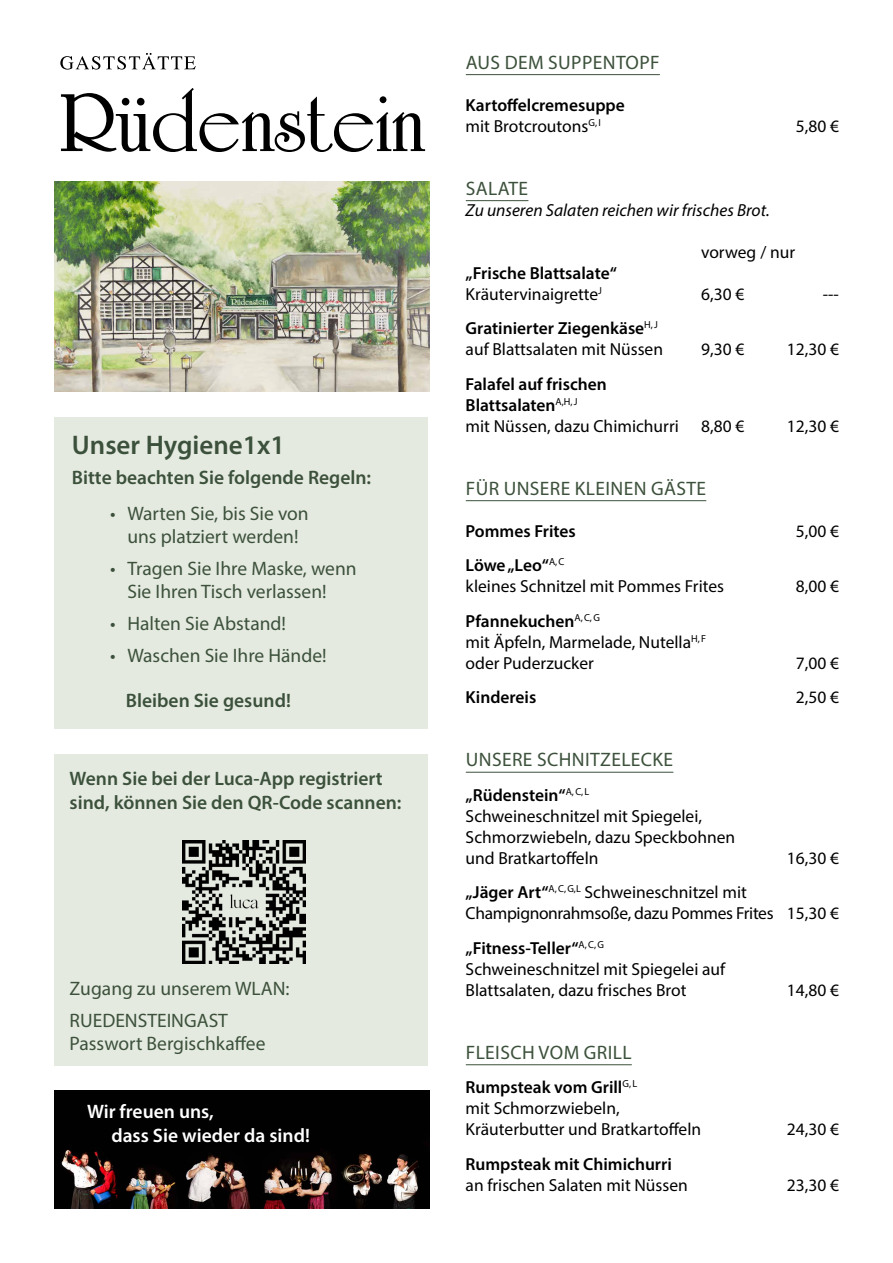
<style>
.page{position:relative;width:893px;height:1263px;background:#fff}
.page>*{position:absolute;margin:0;border:0;box-sizing:border-box;transform-origin:0 0}
.t1{font:600 27px "Myriad Pro";color:#3c513b}
.t2{font:19.5px/23.4px "Myriad Pro";color:#3c513b}
.t3{font:600 19.5px/23.4px "Myriad Pro";color:#3c513b}
.t4{font:19.5px "Myriad Pro";letter-spacing:.02em;color:#3c513b}
.t5{font:600 19.5px/23.4px "Myriad Pro";color:#fff}
.t6{font:700 18.75px "Helvetica";color:#000}
.t7{font:17.4px/21px "Myriad Pro";color:#000}
.t8{font:600 17.4px/21px "Myriad Pro";color:#000}
.t9{font:17.4px/21px "Myriad Pro";letter-spacing:-.02em;color:#000}
.t10{font:italic 17.4px "Myriad Pro";color:#000}
.s1{font-weight:400}
.s2{font-weight:600}
</style>
<div class="page">
<hr style="left:466px;top:74px;width:194px;height:1px;background:#3c513b">
<hr style="left:466px;top:200px;width:62px;height:1px;background:#3c513b">
<hr style="left:466px;top:500px;width:240px;height:1px;background:#3c513b">
<hr style="left:466px;top:772px;width:207px;height:1px;background:#3c513b">
<hr style="left:466px;top:1064px;width:166px;height:1px;background:#3c513b">
<div style="left:54px;top:417px;width:373px;height:312px;background:#e5eae1"></div>
<svg style="left:60px;top:53px;width:136px;height:17px"></svg>
<svg style="left:61px;top:88px;width:364px;height:64px"></svg>
<img style="left:54px;top:181px;width:375px;height:211px">
<div style="left:54px;top:754px;width:373px;height:311px;background:#e5eae1"></div>
<img style="left:182px;top:840px;width:124px;height:124px">
<img style="left:55px;top:1091px;width:374px;height:118px">
<h1 class="t1" style="left:72px;top:428px;width:215px">Unser Hygiene1x1</h1>
<p class="t3" style="left:72px;top:465px;width:301px">Bitte beachten Sie folgende Regeln:</p>
<p class="t2" style="left:110px;top:501px;width:200px;text-align:center">• Warten Sie, bis Sie von uns platziert werden!</p>
<p class="t2" style="left:127px;top:556px;width:231px;text-indent:-17px">• Tragen Sie Ihre Maske, wenn<br>Sie Ihren Tisch verlassen!</p>
<p class="t2" style="left:110px;top:612px;width:177px">• Halten Sie Abstand!</p>
<p class="t2" style="left:110px;top:644px;width:218px">• Waschen Sie Ihre Hände!</p>
<p class="t3" style="left:126px;top:688px;width:167px">Bleiben Sie gesund!</p>
<p class="t3" style="left:70px;top:767px;width:333px">Wenn Sie bei der Luca-App registriert sind, können Sie den QR-Code scannen:</p>
<p class="t6" style="left:214px;top:793px;width:62px">Garten</p>
<p class="t2" style="left:70px;top:972px;width:221px;line-height:32px">Zugang zu unserem WLAN:<br>RUEDENSTEINGAST</p>
<p class="t2" style="left:70px;top:1032px;width:197px">Passwort Bergischkaffee</p>
<p class="t6" style="left:153px;top:979px;width:184px">Gemeinsam erleben.</p>
<p class="t5" style="left:111px;top:1099px;width:200px;text-indent:-24px">Wir freuen uns,<br>dass Sie wieder da sind!</p>
<p class="t4" style="left:466px;top:50px;width:195px">AUS DEM SUPPENTOPF</p>
<p class="t8" style="left:466px;top:94px;width:161px">Kartoffelcremesuppe <span class="s1">mit Brotcroutons</span><sup>G,</sup> <sup>I</sup></p>
<p class="t7" style="left:796px;top:115px;width:45px">5,80 €</p>
<p class="t2" style="left:466px;top:176px;width:64px">SALATE</p>
<p class="t10" style="left:466px;top:199px;width:306px">Zu unseren Salaten reichen wir frisches Brot.</p>
<p class="t7" style="left:701px;top:241px;width:95px">vorweg / nur</p>
<p class="t8" style="left:466px;top:262px;width:153px">„Frische Blattsalate“<br><span class="s1">Kräutervinaigrette</span><sup>J</sup></p>
<p class="t7" style="left:701px;top:283px;width:45px">6,30 €</p>
<p class="t7" style="left:823px;top:283px;width:18px">---</p>
<p class="t7" style="left:466px;top:318px;width:199px"><span class="s2">Gratinierter Ziegenkäse</span><sup>H,J </sup>auf Blattsalaten mit Nüssen</p>
<p class="t8" style="left:466px;top:373px;width:215px">Falafel auf frischen<br>Blattsalaten<sup>A,H,J<br></sup><span class="s1">mit Nüssen, dazu Chimichurri</span></p>
<p class="t7" style="left:701px;top:339px;width:45px">9,30 €</p>
<p class="t7" style="left:787px;top:339px;width:54px">12,30 €</p>
<p class="t7" style="left:701px;top:415px;width:45px">8,80 €</p>
<p class="t7" style="left:787px;top:415px;width:54px">12,30 €</p>
<p class="t4" style="left:466px;top:476px;width:242px">FÜR UNSERE KLEINEN GÄSTE</p>
<p class="t8" style="left:466px;top:520px;width:112px">Pommes Frites</p>
<p class="t7" style="left:796px;top:520px;width:45px">5,00 €</p>
<p class="t7" style="left:466px;top:555px;width:260px"><span class="s2">Löwe „Leo“</span><sup>A,C<br></sup>kleines Schnitzel mit Pommes Frites</p>
<p class="t7" style="left:796px;top:576px;width:45px">8,00 €</p>
<p class="t7" style="left:466px;top:610px;width:242px"><span class="s2">Pfannekuchen</span><sup>A,C,G<br></sup>mit Äpfeln, Marmelade, Nutella<sup>H,</sup> <sup>F </sup>oder Puderzucker</p>
<p class="t7" style="left:796px;top:652px;width:45px">7,00 €</p>
<p class="t8" style="left:466px;top:686px;width:72px">Kindereis</p>
<p class="t7" style="left:796px;top:687px;width:45px">2,50 €</p>
<p class="t4" style="left:466px;top:748px;width:209px">UNSERE SCHNITZELECKE</p>
<p class="t7" style="left:466px;top:784px;width:271px"><span class="s2">„Rüdenstein“</span><sup>A,C,</sup> <sup>L<br></sup>Schweineschnitzel mit Spiegelei,<br>Schmorzwiebeln, dazu Speckbohnen und Bratkartoffeln</p>
<p class="t7" style="left:787px;top:847px;width:54px">16,30 €</p>
<p class="t9" style="left:466px;top:882px;width:375px"><span class="s2">„Jäger Art“</span><sup>A,C,G,L</sup> Schweineschnitzel mit<br>Champignonrahmsoße, dazu Pommes Frites 15,30 €</p>
<p class="t7" style="left:466px;top:937px;width:261px"><span class="s2">„Fitness-Teller“</span><sup>A,C,G<br></sup>Schweineschnitzel mit Spiegelei auf<br>Blattsalaten, dazu frisches Brot</p>
<p class="t7" style="left:787px;top:979px;width:54px">14,80 €</p>
<p class="t4" style="left:466px;top:1040px;width:167px">FLEISCH VOM GRILL</p>
<p class="t7" style="left:466px;top:1077px;width:237px"><span class="s2">Rumpsteak vom Grill</span><sup>G,</sup> <sup>L<br></sup>mit Schmorzwiebeln,<br>Kräuterbutter und Bratkartoffeln</p>
<p class="t7" style="left:787px;top:1119px;width:54px">24,30 €</p>
<p class="t8" style="left:466px;top:1153px;width:208px">Rumpsteak mit Chimichurri</p>
<p class="t7" style="left:466px;top:1174px;width:224px">an frischen Salaten mit Nüssen</p>
<p class="t7" style="left:787px;top:1174px;width:54px">23,30 €</p>
</div>
